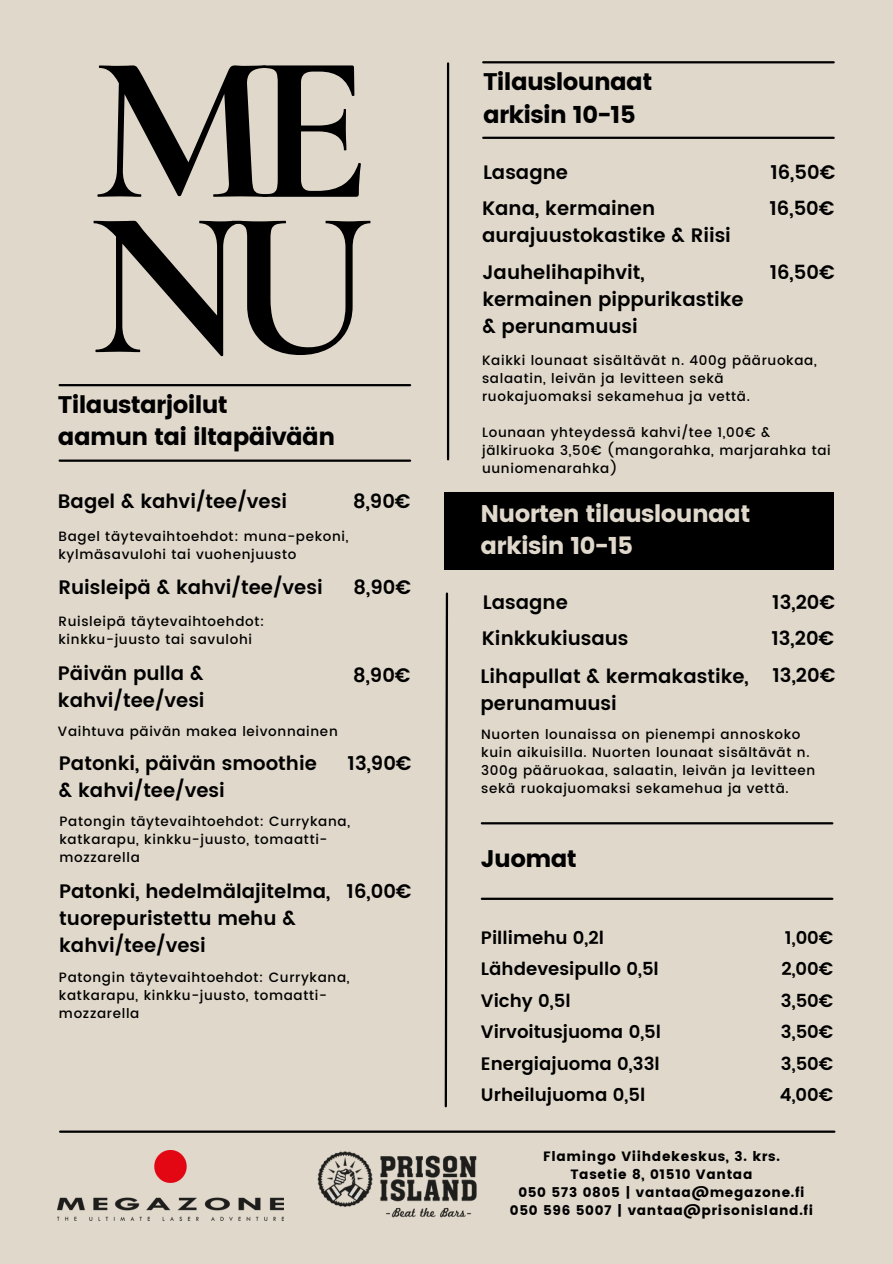
<style>
.page{position:relative;width:893px;height:1264px;background:#fff}
.page>*{position:absolute;margin:0;border:0;box-sizing:border-box;transform-origin:0 0}
.t1{font:700 210px/155.2px "Cormorant Garamond";color:#000}
.t2{font:24px/32.7px "Poppins";letter-spacing:-.03em;color:#000}
.t3{font:24px/32.7px "Poppins";letter-spacing:-.03em;color:#e0d8cb}
.t4{font:600 19.5px/27px "Poppins";color:#000}
.t5{font:600 18px/31.5px "Poppins";color:#000}
.t6{font:500 13.5px/18px "Poppins";letter-spacing:.05em;color:#000}
.t7{font:13.5px "Poppins";letter-spacing:.05em;color:#000}
</style>
<div class="page">
<div style="left:0;top:0;width:892px;height:1263px;background:#e0d8cb"></div>
<hr style="left:60px;top:384px;width:350px;height:2px;background:#000">
<hr style="left:483px;top:61px;width:350px;height:2px;background:#000">
<hr style="left:482px;top:822px;width:350px;height:2px;background:#000">
<hr style="left:60px;top:1130px;width:774px;height:2px;background:#000">
<hr style="left:60px;top:459px;width:350px;height:3px;background:#000">
<hr style="left:483px;top:137px;width:350px;height:2px;background:#000">
<hr style="left:482px;top:897px;width:350px;height:2px;background:#000">
<hr style="left:447px;top:63px;width:2px;height:396px;background:#000">
<svg style="left:444px;top:592px;width:5px;height:516px"></svg>
<div style="left:444px;top:492px;width:389px;height:78px;background:#000"></div>
<img style="left:58px;top:1150px;width:225px;height:70px">
<img style="left:317px;top:1151px;width:160px;height:67px">
<p class="t1" style="left:89px;top:52px;width:285px">ME<br>NU</p>
<h4 class="t2" style="left:58px;top:388px;width:279px">Tilaustarjoilut<br>aamun tai iltapäivään</h4>
<h4 class="t4" style="left:58px;top:488px;width:230px">Bagel &amp; kahvi/tee/vesi</h4>
<p class="t4" style="left:353px;top:488px;width:59px">8,90€</p>
<h4 class="t6" style="left:58px;top:527px;width:291px">Bagel täytevaihtoehdot: muna-pekoni, kylmäsavulohi tai vuohenjuusto</h4>
<p class="t4" style="left:58px;top:574px;width:266px">Ruisleipä &amp; kahvi/tee/vesi</p>
<p class="t4" style="left:353px;top:574px;width:59px">8,90€</p>
<h3 class="t6" style="left:58px;top:612px;width:207px">Ruisleipä täytevaihtoehdot:</h3>
<p class="t6" style="left:58px;top:630px;width:195px">kinkku-juusto tai savulohi</p>
<p class="t4" style="left:58px;top:659px;width:148px">Päivän pulla &amp; kahvi/tee/vesi</p>
<h2 class="t6" style="left:58px;top:722px;width:281px">Vaihtuva päivän makea leivonnainen</h2>
<h4 class="t4" style="left:353px;top:662px;width:59px">8,90€</h4>
<h4 class="t4" style="left:59px;top:749px;width:259px">Patonki, päivän smoothie &amp; kahvi/tee/vesi</h4>
<p class="t4" style="left:347px;top:749px;width:66px">13,90€</p>
<h3 class="t6" style="left:59px;top:812px;width:292px">Patongin täytevaihtoehdot: Currykana,</h3>
<h4 class="t6" style="left:59px;top:830px;width:269px">katkarapu, kinkku-juusto, tomaatti&shy;mozzarella</h4>
<h3 class="t4" style="left:346px;top:878px;width:67px">16,00€</h3>
<h2 class="t4" style="left:59px;top:878px;width:273px">Patonki, hedelmälajitelma, tuorepuristettu mehu &amp; kahvi/tee/vesi</h2>
<h3 class="t6" style="left:59px;top:967px;width:292px">Patongin täytevaihtoehdot: Currykana,</h3>
<h4 class="t6" style="left:59px;top:985px;width:269px">katkarapu, kinkku-juusto, tomaatti&shy;mozzarella</h4>
<h3 class="t2" style="left:483px;top:65px;width:171px">Tilauslounaat arkisin 10-15</h3>
<p class="t4" style="left:770px;top:158px;width:67px">16,50€</p>
<h2 class="t4" style="left:769px;top:195px;width:67px">16,50€</h2>
<h3 class="t4" style="left:483px;top:158px;width:87px">Lasagne</h3>
<h4 class="t4" style="left:482px;top:195px;width:250px">Kana, kermainen aurajuustokastike &amp; Riisi</h4>
<h3 class="t4" style="left:482px;top:258px;width:263px">Jauhelihapihvit, kermainen pippurikastike &amp; perunamuusi</h3>
<h4 class="t6" style="left:482px;top:351px;width:336px">Kaikki lounaat sisältävät n. 400g pääruokaa, salaatin, leivän ja levitteen sekä ruokajuomaksi sekamehua ja vettä.</h4>
<h3 class="t6" style="left:482px;top:423px;width:350px">Lounaan yhteydessä kahvi/tee 1,00€ &amp; jälkiruoka 3,50€ (mangorahka, marjarahka tai uuniomenarahka)</h3>
<h4 class="t4" style="left:769px;top:258px;width:67px">16,50€</h4>
<h2 class="t3" style="left:480px;top:497px;width:271px">Nuorten tilauslounaat arkisin 10-15</h2>
<p class="t4" style="left:772px;top:588px;width:64px">13,20€</p>
<p class="t4" style="left:771px;top:624px;width:64px">13,20€</p>
<p class="t4" style="left:772px;top:661px;width:64px">13,20€</p>
<h4 class="t4" style="left:482px;top:588px;width:87px">Lasagne</h4>
<p class="t4" style="left:482px;top:624px;width:148px">Kinkkukiusaus</p>
<p class="t4" style="left:480px;top:662px;width:270px">Lihapullat &amp; kermakastike, perunamuusi</p>
<p class="t6" style="left:481px;top:725px;width:335px">Nuorten lounaissa on pienempi annoskoko kuin aikuisilla. Nuorten lounaat sisältävät n.<br>300g pääruokaa, salaatin, leivän ja levitteen sekä ruokajuomaksi sekamehua ja vettä.</p>
<p class="t2" style="left:480px;top:842px;width:98px">Juomat</p>
<h3 class="t5" style="left:481px;top:921px;width:182px">Pillimehu 0,2l<br>Lähdevesipullo 0,5l<br>Vichy 0,5l<br>Virvoitusjuoma 0,5l<br>Energiajuoma 0,33l<br>Urheilujuoma 0,5l</h3>
<p class="t5" style="left:779px;top:921px;width:55px;text-align:justify">1,00€ 2,00€ 3,50€ 3,50€ 3,50€ 4,00€</p>
<p class="t7" style="left:543px;top:1148px;width:238px">Flamingo Viihdekeskus, 3. krs.</p>
<p class="t7" style="left:570px;top:1166px;width:183px">Tasetie 8, 01510 Vantaa</p>
<h4 class="t7" style="left:518px;top:1184px;width:288px">050 573 0805 | vantaa@megazone.fi</h4>
<h3 class="t7" style="left:510px;top:1202px;width:304px">050 596 5007 | vantaa@prisonisland.fi</h3>
</div>
